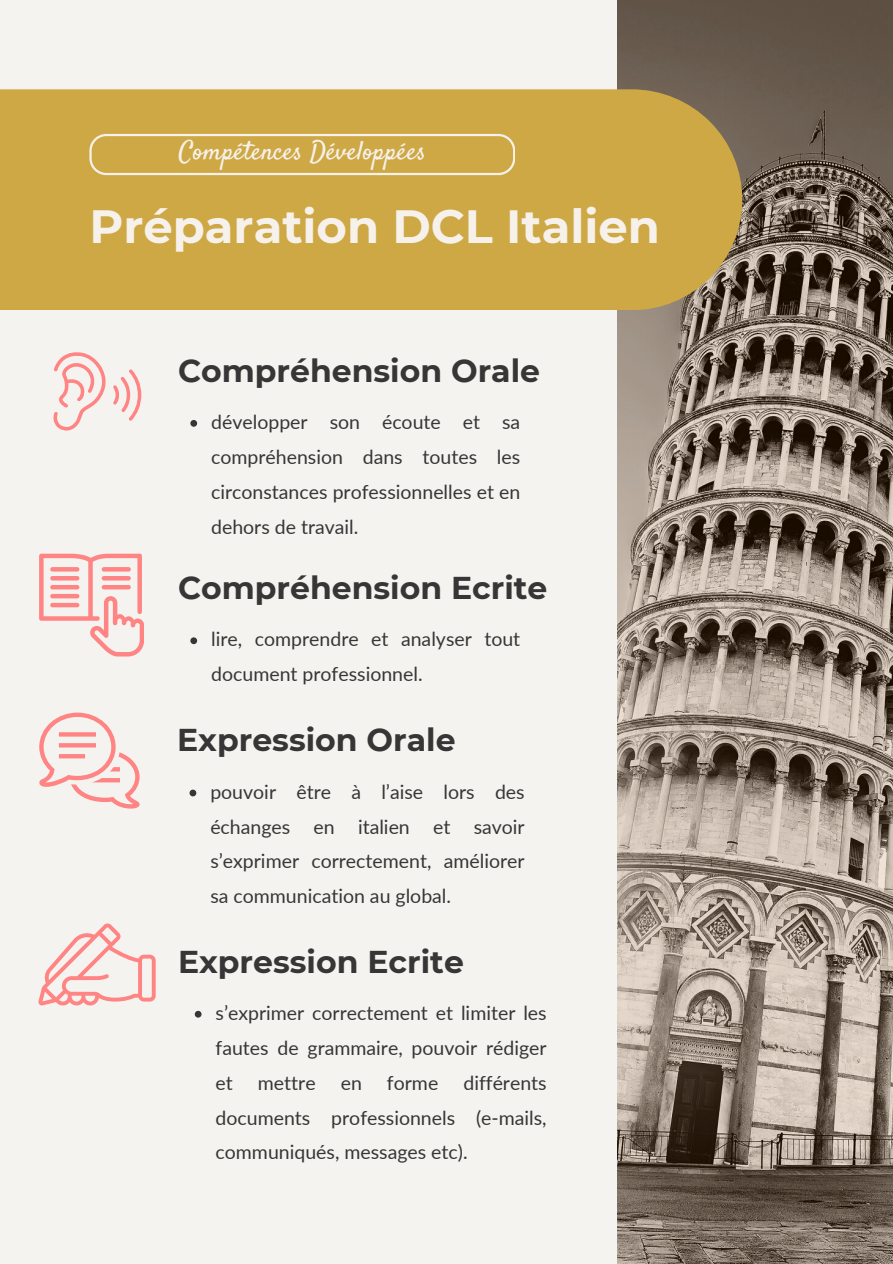
<style>
.page{position:relative;width:893px;height:1264px;background:#fff}
.page>*{position:absolute;margin:0;border:0;box-sizing:border-box;transform-origin:0 0}
.t1{font:700 46.5px "Montserrat";color:#f6f1eb}
.t2{font:700 31.5px "Montserrat";color:#363636}
.t3{font:26.25px "Satisfy";color:#f6f1eb}
.t4{font:19.5px/34.8px "Lato";color:#363636;text-align:justify}
</style>
<div class="page">
<div style="left:0;top:0;width:892px;height:1263px;background:#f5f3ef"></div>
<img style="left:617px;top:0;width:275px;height:1263px">
<div style="left:0;top:89px;width:742px;height:221px;background:#cea844"></div>
<svg style="left:89px;top:134px;width:426px;height:41px;background:#d2b056"></svg>
<svg style="left:53px;top:352px;width:53px;height:78px"></svg>
<svg style="left:113px;top:369px;width:28px;height:52px"></svg>
<svg style="left:38px;top:923px;width:118px;height:82px"></svg>
<svg style="left:39px;top:712px;width:100px;height:96px"></svg>
<svg style="left:39px;top:553px;width:105px;height:103px"></svg>
<svg style="left:190px;top:420px;width:7px;height:7px"></svg>
<svg style="left:190px;top:637px;width:7px;height:7px"></svg>
<svg style="left:189px;top:789px;width:7px;height:7px"></svg>
<svg style="left:195px;top:1010px;width:6px;height:7px"></svg>
<p class="t3" style="left:179px;top:134px;width:249px">Compétences Développées</p>
<p class="t1" style="left:89px;top:198px;width:572px">Préparation DCL Italien</p>
<p class="t2" style="left:178px;top:351px;width:363px">Compréhension Orale</p>
<p class="t4" style="left:211px;top:404px;width:310px">développer son écoute et sa compréhension dans toutes les circonstances professionnelles et en dehors de travail.</p>
<p class="t2" style="left:178px;top:568px;width:371px">Compréhension Ecrite</p>
<p class="t4" style="left:211px;top:621px;width:310px">lire, comprendre et analyser tout document professionnel.</p>
<p class="t2" style="left:177px;top:721px;width:280px">Expression Orale</p>
<p class="t4" style="left:210px;top:773px;width:316px">pouvoir être à l’aise lors des échanges en italien et savoir s’exprimer correctement, améliorer sa communication au global.</p>
<p class="t2" style="left:178px;top:942px;width:287px">Expression Ecrite</p>
<p class="t4" style="left:215px;top:994px;width:332px">s’exprimer correctement et limiter les fautes de grammaire, pouvoir rédiger et</p>
<p class="t4" style="left:215px;top:1064px;width:332px;text-indent:248px">différents documents professionnels (e-mails, communiqués, messages etc).</p>
<p class="t4" style="left:258px;top:1064px;width:59px">mettre</p>
<p class="t4" style="left:341px;top:1064px;width:23px">en</p>
<p class="t4" style="left:387px;top:1064px;width:53px">forme</p>
</div>
